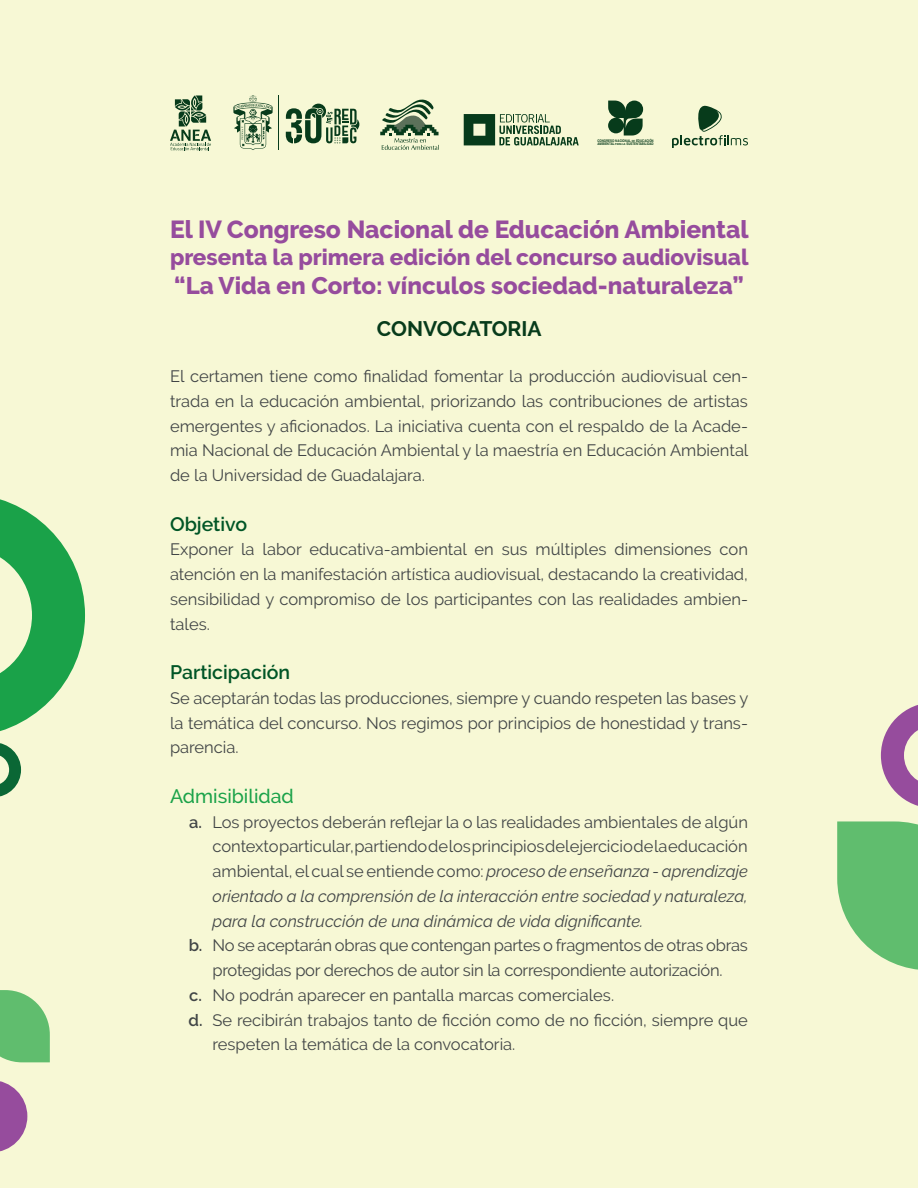
<style>
.page{position:relative;width:918px;height:1188px;background:#f7f8d5}
.page>*{position:absolute;margin:0;border:0;box-sizing:border-box;transform-origin:0 0}
.Título_1{font:800 24.6px "Raleway";color:#964c9d}
.Título_1-2{font:800 24px "Raleway";color:#964c9d}
.Título_1-3{font:800 22.5px "Raleway";color:#964c9d}
.Título_1-4{font:700 21px "Raleway";color:#073b1b}
.Titulo_2{font:600 19.5px "Raleway";color:#005526}
.Título_3{font:500 19.5px "Raleway";color:#1aa249}
.Cuerpo{font:16.5px/24.8px "Raleway";color:#414546;text-align:justify}
.Lista_abc1{font:16.5px/24.8px "Raleway";letter-spacing:-.005em;color:#414546;text-align:justify}
.t1{font:700 3.6px/3.4px "Nimbus San Con L";color:#073b1b}
.s1{font-size:2.85px}
.s2{font-weight:600}
.s3{font-style:italic}
</style>
<div class="page">
<svg style="left:464px;top:114px;width:115px;height:32px"></svg>
<hr style="left:278px;top:95px;width:1px;height:55px;background:#073b1b">
<svg style="left:233px;top:95px;width:40px;height:55px"></svg>
<svg style="left:286px;top:104px;width:73px;height:39px"></svg>
<svg style="left:170px;top:95px;width:41px;height:55px"></svg>
<svg style="left:380px;top:99px;width:59px;height:51px"></svg>
<svg style="left:608px;top:101px;width:35px;height:35px"></svg>
<svg style="left:672px;top:106px;width:76px;height:42px"></svg>
<svg style="left:0;top:1081px;width:27px;height:71px"></svg>
<svg style="left:0;top:499px;width:85px;height:298px"></svg>
<svg style="left:881px;top:705px;width:37px;height:101px"></svg>
<svg style="left:0;top:990px;width:50px;height:72px;background:#74c47b"></svg>
<svg style="left:837px;top:821px;width:81px;height:149px"></svg>
<p class="t1" style="left:597px;top:139px;width:58px">CONGRESO NACIONAL <span class="s1">DE</span> EDUCACIÓN<br>AMBIENTAL <span class="s1">PARA LA</span> SUSTENTABILIDAD</p>
<p class="Título_1" style="left:170px;top:216px;width:580px">El IV Congreso Nacional de Educación Ambiental</p>
<p class="Título_1-3" style="left:170px;top:245px;width:580px">presenta la primera edición del concurso audiovisual</p>
<p class="Título_1-2" style="left:174px;top:272px;width:571px">“La Vida en Corto: vínculos sociedad-naturaleza”</p>
<p class="Título_1-4" style="left:377px;top:317px;width:166px">CONVOCATORIA</p>
<p class="Cuerpo" style="left:170px;top:364px;width:580px">El certamen tiene como finalidad fomentar la producción audiovisual cen&shy;trada en la educación ambiental, priorizando las contribuciones de artistas emergentes y aficionados. La iniciativa cuenta con el respaldo de la Acade&shy;mia Nacional de Educación Ambiental y la maestría en Educación Ambiental de la Universidad de Guadalajara.</p>
<p class="Titulo_2" style="left:170px;top:512px;width:79px">Objetivo</p>
<p class="Cuerpo" style="left:170px;top:537px;width:579px">Exponer la labor educativa-ambiental en sus múltiples dimensiones con atención en la manifestación artística audiovisual, destacando la creatividad, sensibilidad y compromiso de los participantes con las realidades ambien&shy;tales.</p>
<p class="Titulo_2" style="left:170px;top:661px;width:122px">Participación</p>
<p class="Cuerpo" style="left:170px;top:686px;width:580px">Se aceptarán todas las producciones, siempre y cuando respeten las bases y la temática del concurso. Nos regimos por principios de honestidad y trans&shy;parencia.</p>
<p class="Título_3" style="left:170px;top:785px;width:125px">Admisibilidad</p>
<p class="Lista_abc1" style="left:213px;top:809px;width:537px;text-indent:-23px"><span class="s2">a.</span> Los proyectos deberán reflejar la o las realidades ambientales de algún contexto particular, partiendo de los principios del ejercicio de la educación ambiental, el cual se entiende como: <span class="s3">proceso de enseñanza - aprendizaje orientado a la comprensión de la interacción entre sociedad y naturaleza, para la construcción de una dinámica de vida dignificante.</span></p>
<p class="Lista_abc1" style="left:189px;top:933px;width:561px;text-align:center"><span class="s2">b.</span> No se aceptarán obras que contengan partes o fragmentos de otras obras protegidas por derechos de autor sin la correspondiente autorización.</p>
<p class="Lista_abc1" style="left:189px;top:983px;width:426px"><span class="s2">c.</span> No podrán aparecer en pantalla marcas comerciales.</p>
<p class="Lista_abc1" style="left:213px;top:1007px;width:537px;text-indent:-24px"><span class="s2">d.</span> Se recibirán trabajos tanto de ficción como de no ficción, siempre que respeten la temática de la convocatoria.</p>
</div>
